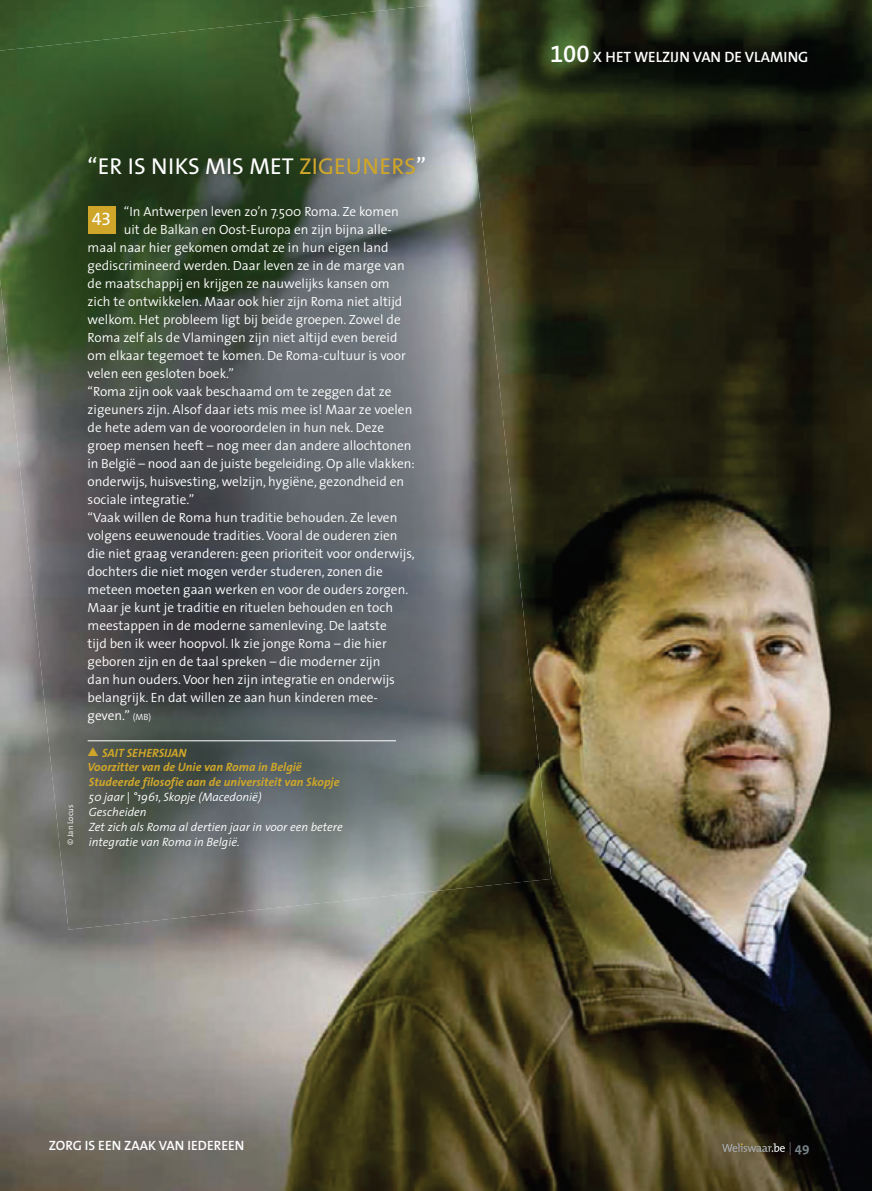
<style>
.page{position:relative;width:872px;height:1191px;background:#fff}
.page>*{position:absolute;margin:0;border:0;box-sizing:border-box;transform-origin:0 0}
.t1{font:23.1px "The Mix";letter-spacing:.005em;color:#fff}
.t2{font:18px "The Mix Expert";color:#fff}
.t3{font:600 15px "The Sans";color:#fff}
.t4{font:600 13.5px "The Sans";color:#fff}
.t5{font:300 13.35px "The Sans";color:#fff}
.t6{font:700 13.05px "The Mix";color:#788388}
.t7{font:italic 300 12px/15px "The Sans";color:#fff}
.t8{font:italic 700 12px/14.5px "The Sans";color:#cfa62a}
.t9{font:300 8.25px "The Sans";letter-spacing:-.005em;color:#fff}
.s1{color:#cfa62a}
.s2{font-size:9px}
.s3{font-family:"The Sans Semi Bold Expert";font-weight:400;font-size:24px}
.s4{font-weight:300}
</style>
<div class="page">
<img style="left:0;top:0;width:872px;height:1191px">
<img style="left:0;top:2px;width:502px;height:774px">
<img style="left:501px;top:401px;width:50px;height:484px">
<img style="left:49px;top:775px;width:453px;height:154px">
<hr style="left:88px;top:740px;width:308px;height:1px;background:#fff">
<div style="left:88px;top:206px;width:27px;height:28px;background:#cfa62a"></div>
<svg style="left:722px;top:1143px;width:63px;height:9px"></svg>
<p class="t9" style="left:67px;top:845px;width:43px;rotate:-90deg">© Jan Locus</p>
<h1 class="t1" style="left:88px;top:157px;width:340px">“ER IS NIKS MIS MET <span class="s1">ZIGEUNERS</span>”</h1>
<p class="t5" style="left:124px;top:206px;width:276px">“In Antwerpen leven zo’n 7.500 Roma. Ze komen</p>
<p class="t5" style="left:124px;top:224px;width:270px">uit de Balkan en Oost-Europa en zijn bijna alle-</p>
<p class="t5" style="left:88px;top:242px;width:302px">maal naar hier gekomen omdat ze in hun eigen land</p>
<p class="t5" style="left:88px;top:260px;width:319px">gediscrimineerd werden. Daar leven ze in de marge van</p>
<p class="t5" style="left:88px;top:278px;width:304px">de maatschappij en krijgen ze nauwelijks kansen om</p>
<p class="t5" style="left:88px;top:296px;width:316px">zich te ontwikkelen. Maar ook hier zijn Roma niet altijd</p>
<p class="t5" style="left:88px;top:314px;width:315px">welkom. Het probleem ligt bij beide groepen. Zowel de</p>
<p class="t5" style="left:88px;top:332px;width:311px">Roma zelf als de Vlamingen zijn niet altijd even bereid</p>
<p class="t5" style="left:88px;top:350px;width:320px">om elkaar tegemoet te komen. De Roma-cultuur is voor</p>
<p class="t5" style="left:88px;top:368px;width:148px">velen een gesloten boek.”</p>
<p class="t5" style="left:88px;top:386px;width:305px">“Roma zijn ook vaak beschaamd om te zeggen dat ze</p>
<p class="t5" style="left:88px;top:404px;width:326px">zigeuners zijn. Alsof daar iets mis mee is! Maar ze voelen</p>
<p class="t5" style="left:88px;top:422px;width:298px">de hete adem van de vooroordelen in hun nek. Deze</p>
<p class="t5" style="left:88px;top:440px;width:325px">groep mensen heeft – nog meer dan andere allochtonen</p>
<p class="t5" style="left:88px;top:458px;width:328px">in België – nood aan de juiste begeleiding. Op alle vlakken:</p>
<p class="t5" style="left:88px;top:476px;width:318px">onderwijs, huisvesting, welzijn, hygiëne, gezondheid en</p>
<p class="t5" style="left:88px;top:494px;width:108px">sociale integratie.”</p>
<p class="t5" style="left:88px;top:512px;width:311px">“Vaak willen de Roma hun traditie behouden. Ze leven</p>
<p class="t5" style="left:88px;top:530px;width:311px">volgens eeuwenoude tradities. Vooral de ouderen zien</p>
<p class="t5" style="left:88px;top:548px;width:329px">die niet graag veranderen: geen prioriteit voor onderwijs,</p>
<p class="t5" style="left:88px;top:566px;width:297px">dochters die niet mogen verder studeren, zonen die</p>
<p class="t5" style="left:88px;top:584px;width:322px">meteen moeten gaan werken en voor de ouders zorgen.</p>
<p class="t5" style="left:88px;top:602px;width:307px">Maar je kunt je traditie en rituelen behouden en toch</p>
<p class="t5" style="left:88px;top:620px;width:301px">meestappen in de moderne samenleving. De laatste</p>
<p class="t5" style="left:88px;top:638px;width:301px">tijd ben ik weer hoopvol. Ik zie jonge Roma – die hier</p>
<p class="t5" style="left:88px;top:656px;width:294px">geboren zijn en de taal spreken – die moderner zijn</p>
<p class="t5" style="left:88px;top:674px;width:309px">dan hun ouders. Voor hen zijn integratie en onderwijs</p>
<p class="t5" style="left:88px;top:692px;width:292px">belangrijk. En dat willen ze aan hun kinderen mee-</p>
<p class="t5" style="left:88px;top:710px;width:65px">geven.” <span class="s2">(MB)</span></p>
<p class="t8" style="left:88px;top:746px;width:253px">▲ SAIT SEHERSIJAN<br>Voorzitter van de Unie van Roma in België<br>Studeerde filosofie aan de universiteit van Skopje</p>
<p class="t7" style="left:89px;top:790px;width:255px">50 jaar | °1961, Skopje (Macedonië)<br>Gescheiden<br>Zet zich als Roma al dertien jaar in voor een betere integratie van Roma in België.</p>
<h2 class="t2" style="left:92px;top:209px;width:21px">43</h2>
<p class="t4" style="left:49px;top:1140px;width:197px">ZORG IS EEN ZAAK VAN IEDEREEN</p>
<p class="t3" style="left:550px;top:51px;width:260px"><span class="s3">100</span> X HET WELZIJN VAN DE VLAMING</p>
<p class="t6" style="left:788px;top:1138px;width:23px"><span class="s4">|</span> 49</p>
</div>
